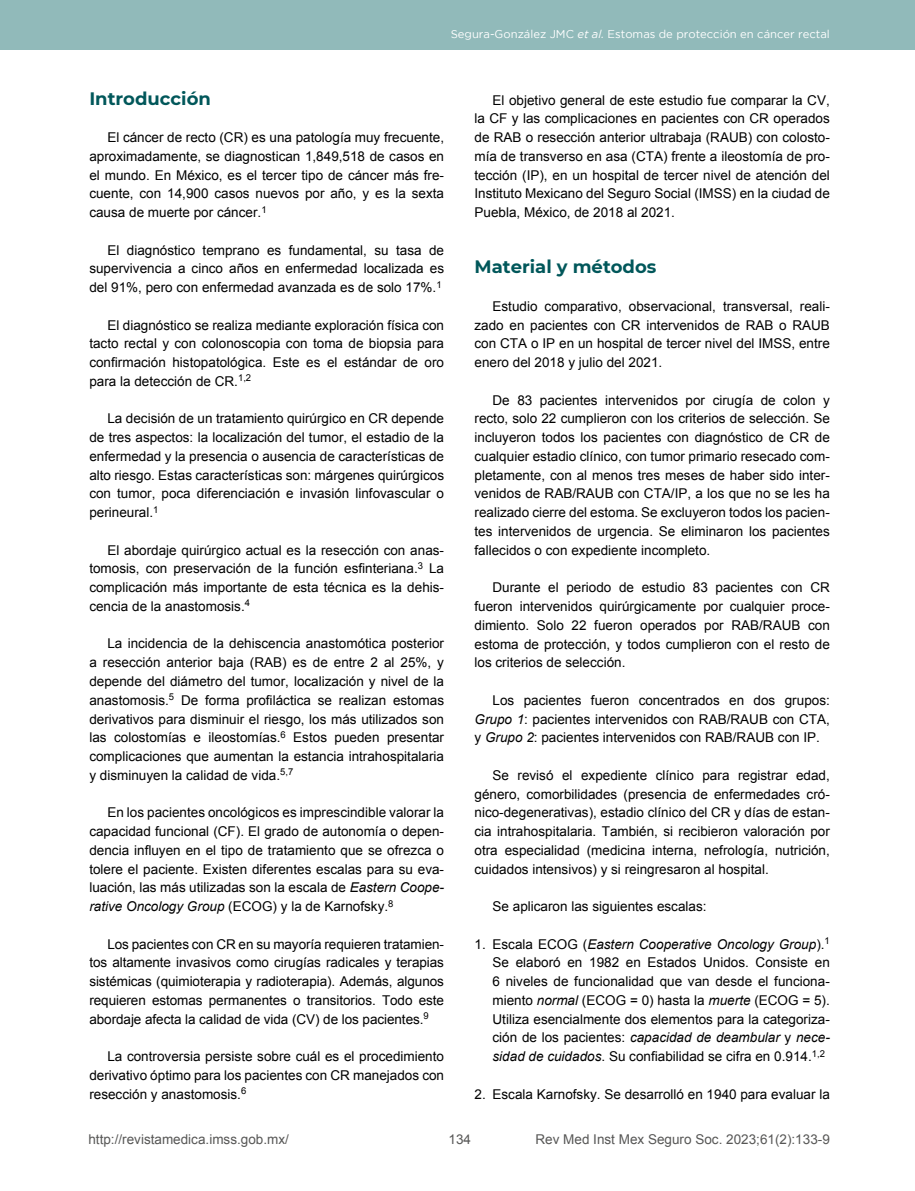
<style>
.page{position:relative;width:915px;height:1191px;background:#fff}
.page>*{position:absolute;margin:0;border:0;box-sizing:border-box;transform-origin:0 0}
.t1{font:700 18px "Montserrat";color:#01575a}
.t2{font:13.5px/18.8px "Arial";color:#000;text-align:justify}
.t3{font:13.5px "Arial";color:#575756}
.t4{font:11.25px "Gotham";color:#fff}
.s1{font-style:italic}
</style>
<div class="page">
<div style="left:0;top:0;width:914px;height:50px;background:#91baba"></div>
<p class="t4" style="left:450px;top:28px;width:380px">Segura-González JMC <span class="s1">et al.</span> Estomas de protección en cáncer rectal</p>
<h1 class="t1" style="left:89px;top:85px;width:123px">Introducción</h1>
<p class="t2" style="left:89px;top:128px;width:356px;text-indent:18px">El cáncer de recto (CR) es una patología muy frecuente, aproximadamente, se diagnostican 1,849,518 de casos en el mundo. En México, es el tercer tipo de cáncer más fre&shy;cuente, con 14,900 casos nuevos por año, y es la sexta causa de muerte por cáncer.<sup>1</sup></p>
<p class="t2" style="left:89px;top:241px;width:356px;text-indent:18px">El diagnóstico temprano es fundamental, su tasa de supervivencia a cinco años en enfermedad localizada es del 91%, pero con enfermedad avanzada es de solo 17%.<sup>1</sup></p>
<p class="t2" style="left:89px;top:316px;width:356px;text-indent:18px">El diagnóstico se realiza mediante exploración física con tacto rectal y con colonoscopia con toma de biopsia para confirmación histopatológica. Este es el estándar de oro para la detección de CR.<sup>1,2</sup></p>
<p class="t2" style="left:89px;top:409px;width:356px;text-indent:18px">La decisión de un tratamiento quirúrgico en CR depende de tres aspectos: la localización del tumor, el estadio de la enfermedad y la presencia o ausencia de características de alto riesgo. Estas características son: márgenes quirúrgicos con tumor, poca diferenciación e invasión linfovascular o perineural.<sup>1</sup></p>
<p class="t2" style="left:89px;top:541px;width:356px;text-indent:18px">El abordaje quirúrgico actual es la resección con anas&shy;tomosis, con preservación de la función esfinteriana.<sup>3</sup> La complicación más importante de esta técnica es la dehis&shy;cencia de la anastomosis.<sup>4</sup></p>
<p class="t2" style="left:89px;top:634px;width:356px;text-indent:18px">La incidencia de la dehiscencia anastomótica posterior a resección anterior baja (RAB) es de entre 2 al 25%, y depende del diámetro del tumor, localización y nivel de la anastomosis.<sup>5</sup> De forma profiláctica se realizan estomas derivativos para disminuir el riesgo, los más utilizados son las colostomías e ileostomías.<sup>6</sup> Estos pueden presentar complicaciones que aumentan la estancia intrahospitalaria y disminuyen la calidad de vida.<sup>5,7</sup></p>
<p class="t2" style="left:89px;top:803px;width:356px;text-indent:18px">En los pacientes oncológicos es imprescindible valorar la capacidad funcional (CF). El grado de autonomía o depen&shy;dencia influyen en el tipo de tratamiento que se ofrezca o tolere el paciente. Existen diferentes escalas para su eva&shy;luación, las más utilizadas son la escala de <span class="s1">Eastern Coope&shy;rative Oncology Group</span> (ECOG) y la de Karnofsky.<sup>8</sup></p>
<p class="t2" style="left:89px;top:934px;width:356px;text-indent:18px">Los pacientes con CR en su mayoría requieren tratamien&shy;tos altamente invasivos como cirugías radicales y terapias sistémicas (quimioterapia y radioterapia). Además, algunos requieren estomas permanentes o transitorios. Todo este abordaje afecta la calidad de vida (CV) de los pacientes.<sup>9</sup></p>
<p class="t2" style="left:89px;top:1047px;width:356px;text-indent:18px">La controversia persiste sobre cuál es el procedimiento derivativo óptimo para los pacientes con CR manejados con resección y anastomosis.<sup>6</sup></p>
<p class="t2" style="left:474px;top:91px;width:357px;text-indent:18px">El objetivo general de este estudio fue comparar la CV, la CF y las complicaciones en pacientes con CR operados de RAB o resección anterior ultrabaja (RAUB) con colosto&shy;mía de transverso en asa (CTA) frente a ileostomía de pro&shy;tección (IP), en un hospital de tercer nivel de atención del Instituto Mexicano del Seguro Social (IMSS) en la ciudad de Puebla, México, de 2018 al 2021.</p>
<h1 class="t1" style="left:474px;top:254px;width:183px">Material y métodos</h1>
<p class="t2" style="left:474px;top:297px;width:357px;text-indent:18px">Estudio comparativo, observacional, transversal, reali&shy;zado en pacientes con CR intervenidos de RAB o RAUB con CTA o IP en un hospital de tercer nivel del IMSS, entre enero del 2018 y julio del 2021.</p>
<p class="t2" style="left:474px;top:391px;width:357px;text-indent:18px">De 83 pacientes intervenidos por cirugía de colon y recto, solo 22 cumplieron con los criterios de selección. Se incluyeron todos los pacientes con diagnóstico de CR de cualquier estadio clínico, con tumor primario resecado com&shy;pletamente, con al menos tres meses de haber sido inter&shy;venidos de RAB/RAUB con CTA/IP, a los que no se les ha realizado cierre del estoma. Se excluyeron todos los pacien&shy;tes intervenidos de urgencia. Se eliminaron los pacientes fallecidos o con expediente incompleto.</p>
<p class="t2" style="left:474px;top:578px;width:357px;text-indent:18px">Durante el periodo de estudio 83 pacientes con CR fueron intervenidos quirúrgicamente por cualquier proce&shy;dimiento. Solo 22 fueron operados por RAB/RAUB con estoma de protección, y todos cumplieron con el resto de los criterios de selección.</p>
<p class="t2" style="left:474px;top:691px;width:357px;text-indent:18px">Los pacientes fueron concentrados en dos grupos:<br><span class="s1">Grupo 1</span>: pacientes intervenidos con RAB/RAUB con CTA, y <span class="s1">Grupo 2</span>: pacientes intervenidos con RAB/RAUB con IP.</p>
<p class="t2" style="left:474px;top:766px;width:357px;text-indent:18px">Se revisó el expediente clínico para registrar edad, género, comorbilidades (presencia de enfermedades cró&shy;nico-degenerativas), estadio clínico del CR y días de estan&shy;cia intrahospitalaria. También, si recibieron valoración por otra especialidad (medicina interna, nefrología, nutrición, cuidados intensivos) y si reingresaron al hospital.</p>
<p class="t2" style="left:492px;top:897px;width:215px">Se aplicaron las siguientes escalas:</p>
<p class="t2" style="left:492px;top:934px;width:339px;text-indent:-18px">1. Escala ECOG (<span class="s1">Eastern Cooperative Oncology Group</span>).<sup>1<br></sup>Se elaboró en 1982 en Estados Unidos. Consiste en 6 niveles de funcionalidad que van desde el funciona&shy;miento <span class="s1">normal</span> (ECOG = 0) hasta la <span class="s1">muerte</span> (ECOG = 5).<br>Utiliza esencialmente dos elementos para la categoriza&shy;ción de los pacientes: <span class="s1">capacidad de deambular</span> y <span class="s1">nece&shy;sidad de cuidados</span>. Su confiabilidad se cifra en 0.914.<sup>1,2</sup></p>
<p class="t2" style="left:474px;top:1084px;width:357px">2. Escala Karnofsky. Se desarrolló en 1940 para evaluar la</p>
<p class="t3" style="left:88px;top:1130px;width:202px">http://revistamedica.imss.gob.mx/</p>
<p class="t3" style="left:535px;top:1130px;width:296px">Rev Med Inst Mex Seguro Soc. 2023;61(2):133-9</p>
<p class="t3" style="left:448px;top:1130px;width:24px">134</p>
</div>
